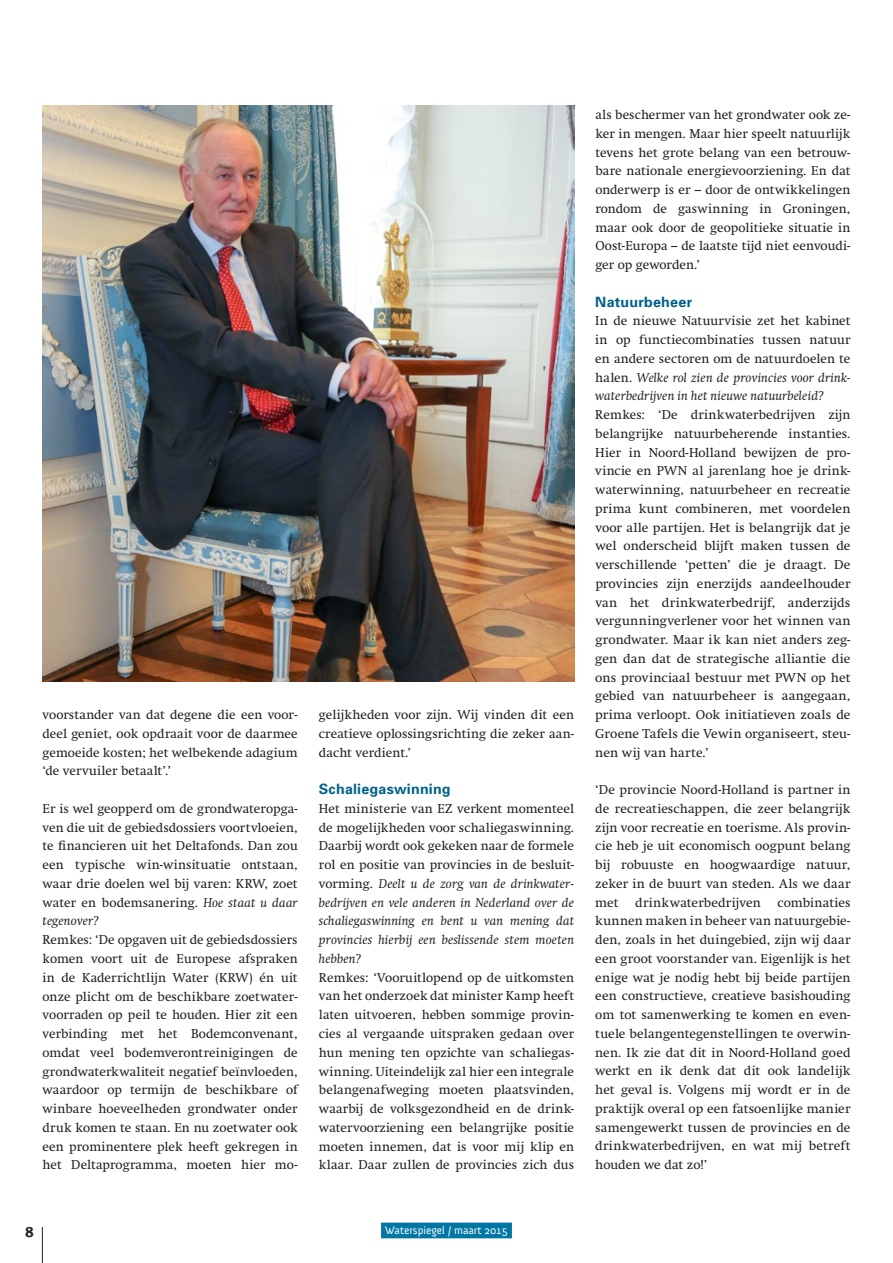
<style>
.page{position:relative;width:893px;height:1263px;background:#fff}
.page>*{position:absolute;margin:0;border:0;box-sizing:border-box;transform-origin:0 0}
.t1{font:700 15px "Meta Plus";color:#231f20}
.t2{font:700 14.25px "Univers";letter-spacing:.015em;color:#006288}
.t3{font:12.75px/18.8px "Swift";letter-spacing:.01em;color:#231f20;text-align:justify}
.t4{font:11.25px "Anivers";color:#fff}
.s1{font-style:italic}
</style>
<div class="page">
<hr style="left:42px;top:1227px;width:1px;height:36px;background:#231f20">
<div style="left:381px;top:1222px;width:131px;height:16px;background:#0076a3"></div>
<img style="left:42px;top:105px;width:532px;height:577px">
<p class="t3" style="left:43px;top:705px;width:257px">voorstander van dat degene die een voor&shy;deel geniet, ook opdraait voor de daarmee gemoeide kosten; het welbekende adagium ‘de vervuiler betaalt’.’</p>
<p class="t3" style="left:43px;top:799px;width:257px">Er is wel geopperd om de grondwateropga&shy;ven die uit de gebiedsdossiers voortvloeien, te financieren uit het Deltafonds. Dan zou een typische win-winsituatie ontstaan, waar drie doelen wel bij varen: KRW, zoet water en bodemsanering. <span class="s1">Hoe staat u daar tegenover?</span></p>
<p class="t3" style="left:43px;top:930px;width:257px">Remkes: ‘De opgaven uit de gebiedsdossiers komen voort uit de Europese afspraken in de Kaderrichtlijn Water (KRW) én uit onze plicht om de beschikbare zoetwater&shy;voorraden op peil te houden. Hier zit een verbinding met het Bodemconvenant, omdat veel bodemverontreinigingen de grondwaterkwaliteit negatief beïnvloeden, waardoor op termijn de beschikbare of winbare hoeveelheden grondwater onder druk komen te staan. En nu zoetwater ook een prominentere plek heeft gekregen in het Deltaprogramma, moeten hier mo-</p>
<p class="t3" style="left:319px;top:705px;width:257px">gelijkheden voor zijn. Wij vinden dit een creatieve oplossingsrichting die zeker aan&shy;dacht verdient.’</p>
<p class="t2" style="left:319px;top:780px;width:133px">Schaliegaswinning</p>
<p class="t3" style="left:319px;top:799px;width:257px">Het ministerie van EZ verkent momenteel de mogelijkheden voor schaliegaswinning.<br>Daarbij wordt ook gekeken naar de formele rol en positie van provincies in de besluit&shy;vorming. <span class="s1">Deelt u de zorg van de drinkwater&shy;bedrijven en vele anderen in Nederland over de schaliegaswinning en bent u van mening dat provincies hierbij een beslissende stem moeten hebben?</span></p>
<p class="t3" style="left:319px;top:968px;width:257px">Remkes: ‘Vooruitlopend op de uitkomsten van het onderzoek dat minister Kamp heeft laten uitvoeren, hebben sommige provin&shy;cies al vergaande uitspraken gedaan over hun mening ten opzichte van schaliegas&shy;winning. Uiteindelijk zal hier een integrale belangenafweging moeten plaatsvinden, waarbij de volksgezondheid en de drink&shy;watervoorziening een belangrijke positie moeten innemen, dat is voor mij klip en klaar. Daar zullen de provincies zich dus</p>
<p class="t3" style="left:595px;top:105px;width:257px">als beschermer van het grondwater ook ze&shy;ker in mengen. Maar hier speelt natuurlijk tevens het grote belang van een betrouw&shy;bare nationale energievoorziening. En dat onderwerp is er – door de ontwikkelingen rondom de gaswinning in Groningen, maar ook door de geopolitieke situatie in Oost-Europa – de laatste tijd niet eenvoudi&shy;ger op geworden.’</p>
<p class="t2" style="left:595px;top:292px;width:98px">Natuurbeheer</p>
<p class="t3" style="left:595px;top:312px;width:257px">In de nieuwe Natuurvisie zet het kabinet in op functiecombinaties tussen natuur en andere sectoren om de natuurdoelen te halen. <span class="s1">Welke rol zien de provincies voor drink&shy;waterbedrijven in het nieuwe natuurbeleid?</span></p>
<p class="t3" style="left:595px;top:405px;width:257px">Remkes: ‘De drinkwaterbedrijven zijn belangrijke natuurbeherende instanties.<br>Hier in Noord-Holland bewijzen de pro&shy;vincie en PWN al jarenlang hoe je drink&shy;waterwinning, natuurbeheer en recreatie prima kunt combineren, met voordelen voor alle partijen. Het is belangrijk dat je wel onderscheid blijft maken tussen de verschillende ‘petten’ die je draagt. De provincies zijn enerzijds aandeelhouder van het drinkwaterbedrijf, anderzijds vergunningverlener voor het winnen van grondwater. Maar ik kan niet anders zeg&shy;gen dan dat de strategische alliantie die ons provinciaal bestuur met PWN op het gebied van natuurbeheer is aangegaan, prima verloopt. Ook initiatieven zoals de Groene Tafels die Vewin organiseert, steu&shy;nen wij van harte.’</p>
<p class="t3" style="left:595px;top:780px;width:257px">‘De provincie Noord-Holland is partner in de recreatieschappen, die zeer belangrijk zijn voor recreatie en toerisme. Als provin&shy;cie heb je uit economisch oogpunt belang bij robuuste en hoogwaardige natuur, zeker in de buurt van steden. Als we daar met</p>
<p class="t3" style="left:595px;top:893px;width:257px;text-indent:182px">combinaties kunnen maken in beheer van natuurgebie&shy;den, zoals in het duingebied, zijn wij daar een groot voorstander van. Eigenlijk is het enige wat je nodig hebt bij beide partijen een constructieve, creatieve basishouding om tot samenwerking te komen en even&shy;tuele belangentegenstellingen te overwin&shy;nen. Ik zie dat dit in Noord-Holland goed werkt en ik denk dat dit ook landelijk het geval is. Volgens mij wordt er in de praktijk overal op een fatsoenlijke manier samengewerkt tussen de provincies en de drinkwaterbedrijven, en wat mij betreft houden we dat zo!’</p>
<p class="t3" style="left:635px;top:893px;width:127px">drinkwaterbedrijven</p>
<p class="t1" style="left:25px;top:1223px;width:10px">8</p>
<p class="t4" style="left:385px;top:1224px;width:124px">Waterspiegel / maart 2015</p>
</div>
